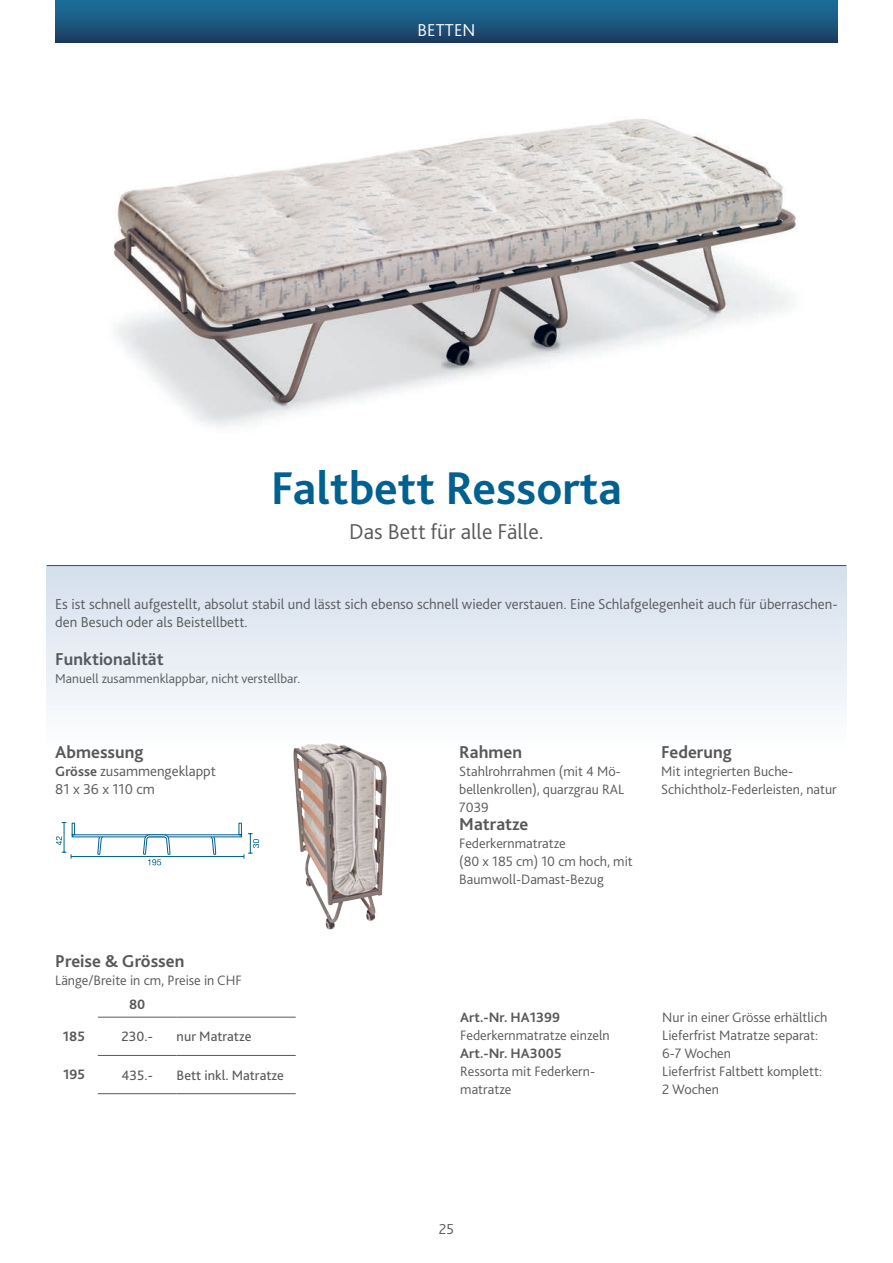
<style>
.page{position:relative;width:893px;height:1263px;background:#fff}
.page>*{position:absolute;margin:0;border:0;box-sizing:border-box;transform-origin:0 0}
.t1{font:700 48px "Bliss 2";color:#006090}
.t2{font:300 22.5px "Bliss 2";color:#57585a}
.t3{font:700 18px "Bliss 2";color:#57585a}
.t4{font:300 18px "Bliss 2";letter-spacing:.01em;color:#fff}
.Body_Hilding_grey_FA{font:300 15px/18px "Bliss 2";color:#57585a}
.Body_Hilding_grey_FA-2{font:300 14.25px/18px "Bliss 2";color:#57585a}
.Tabelle_fein{font:14.25px "Bliss 2";color:#57585a}
.t5{font:700 14.25px "Bliss 2";color:#57585a}
.Body_Hilding_grey_FA-3{font:300 13.5px "Bliss 2";color:#57585a}
.s1{font-weight:700;font-size:14.25px}
.s2{font-weight:700}
</style>
<div class="page">
<div style="left:47px;top:566px;width:799px;height:183px;background:linear-gradient(to bottom,#d4dfed,#fdfefe)"></div>
<hr style="left:98px;top:1093px;width:79px;height:1px;background:#57585a">
<hr style="left:177px;top:1093px;width:119px;height:1px;background:#57585a">
<hr style="left:98px;top:1055px;width:79px;height:1px;background:#57585a">
<hr style="left:177px;top:1055px;width:119px;height:1px;background:#57585a">
<hr style="left:98px;top:1017px;width:79px;height:1px;background:#57585a">
<hr style="left:177px;top:1017px;width:119px;height:1px;background:#57585a">
<div style="left:55px;top:0;width:783px;height:43px;background:linear-gradient(to bottom,#1a739e,#1c3c61)"></div>
<hr style="left:47px;top:565px;width:799px;height:1px;background:#006090">
<img style="left:113px;top:117px;width:683px;height:310px">
<svg style="left:56px;top:822px;width:203px;height:44px"></svg>
<img style="left:274px;top:736px;width:142px;height:194px">
<p class="t4" style="left:417px;top:19px;width:60px">BETTEN</p>
<p class="t1" style="left:271px;top:458px;width:353px">Faltbett Ressorta</p>
<p class="t2" style="left:349px;top:517px;width:196px">Das Bett für alle Fälle.</p>
<p class="Body_Hilding_grey_FA" style="left:55px;top:594px;width:784px">Es ist schnell aufgestellt, absolut stabil und lässt sich ebenso schnell wieder verstauen. Eine Schlafgelegenheit auch für überraschen&shy;den Besuch oder als Beistellbett.</p>
<p class="t3" style="left:55px;top:648px;width:110px">Funktionalität</p>
<p class="Body_Hilding_grey_FA-3" style="left:55px;top:670px;width:247px">Manuell zusammenklappbar, nicht verstellbar.</p>
<p class="t3" style="left:55px;top:741px;width:90px">Abmessung</p>
<p class="Body_Hilding_grey_FA" style="left:55px;top:761px;width:162px"><span class="s1">Grösse</span> zusammengeklappt<br>81 x 36 x 110 cm</p>
<p class="t3" style="left:55px;top:950px;width:131px">Preise &amp; Grössen</p>
<p class="Body_Hilding_grey_FA-2" style="left:55px;top:971px;width:188px">Länge/Breite in cm, Preise in CHF</p>
<p class="t5" style="left:129px;top:995px;width:18px">80</p>
<p class="t5" style="left:63px;top:1027px;width:24px">185</p>
<p class="Tabelle_fein" style="left:122px;top:1028px;width:33px">230.-</p>
<p class="Tabelle_fein" style="left:177px;top:1028px;width:76px">nur Matratze</p>
<p class="t5" style="left:63px;top:1066px;width:23px">195</p>
<p class="Tabelle_fein" style="left:122px;top:1066px;width:33px">435.-</p>
<p class="Tabelle_fein" style="left:177px;top:1066px;width:109px">Bett inkl. Matratze</p>
<p class="t3" style="left:459px;top:741px;width:64px">Rahmen</p>
<p class="Body_Hilding_grey_FA-2" style="left:459px;top:762px;width:167px">Stahlrohrrahmen (mit 4 Mö&shy;bellenkrollen), quarzgrau RAL<br>7039</p>
<p class="t3" style="left:459px;top:813px;width:71px">Matratze</p>
<p class="Body_Hilding_grey_FA-2" style="left:459px;top:834px;width:175px">Federkernmatratze<br>(80 x 185 cm) 10 cm hoch, mit<br>Baumwoll-Damast-Bezug</p>
<p class="t3" style="left:661px;top:741px;width:72px">Federung</p>
<p class="Body_Hilding_grey_FA-2" style="left:661px;top:762px;width:177px">Mit integrierten Buche-<br>Schichtholz-Federleisten, natur</p>
<p class="Body_Hilding_grey_FA-2" style="left:460px;top:1007px;width:151px"><span class="s2">Art.-Nr. HA1399<br></span>Federkernmatratze einzeln</p>
<p class="Body_Hilding_grey_FA-2" style="left:460px;top:1043px;width:136px"><span class="s2">Art.-Nr. HA3005<br></span>Ressorta mit Federkern&shy;matratze</p>
<p class="Body_Hilding_grey_FA-2" style="left:662px;top:1007px;width:167px">Nur in einer Grösse erhältlich</p>
<p class="Body_Hilding_grey_FA-2" style="left:662px;top:1025px;width:157px">Lieferfrist Matratze separat:</p>
<p class="Body_Hilding_grey_FA-2" style="left:662px;top:1043px;width:70px">6-7 Wochen</p>
<p class="Body_Hilding_grey_FA-2" style="left:662px;top:1061px;width:161px">Lieferfrist Faltbett komplett:</p>
<p class="Body_Hilding_grey_FA-2" style="left:662px;top:1079px;width:58px">2 Wochen</p>
<p class="Body_Hilding_grey_FA" style="left:439px;top:1219px;width:17px">25</p>
</div>
